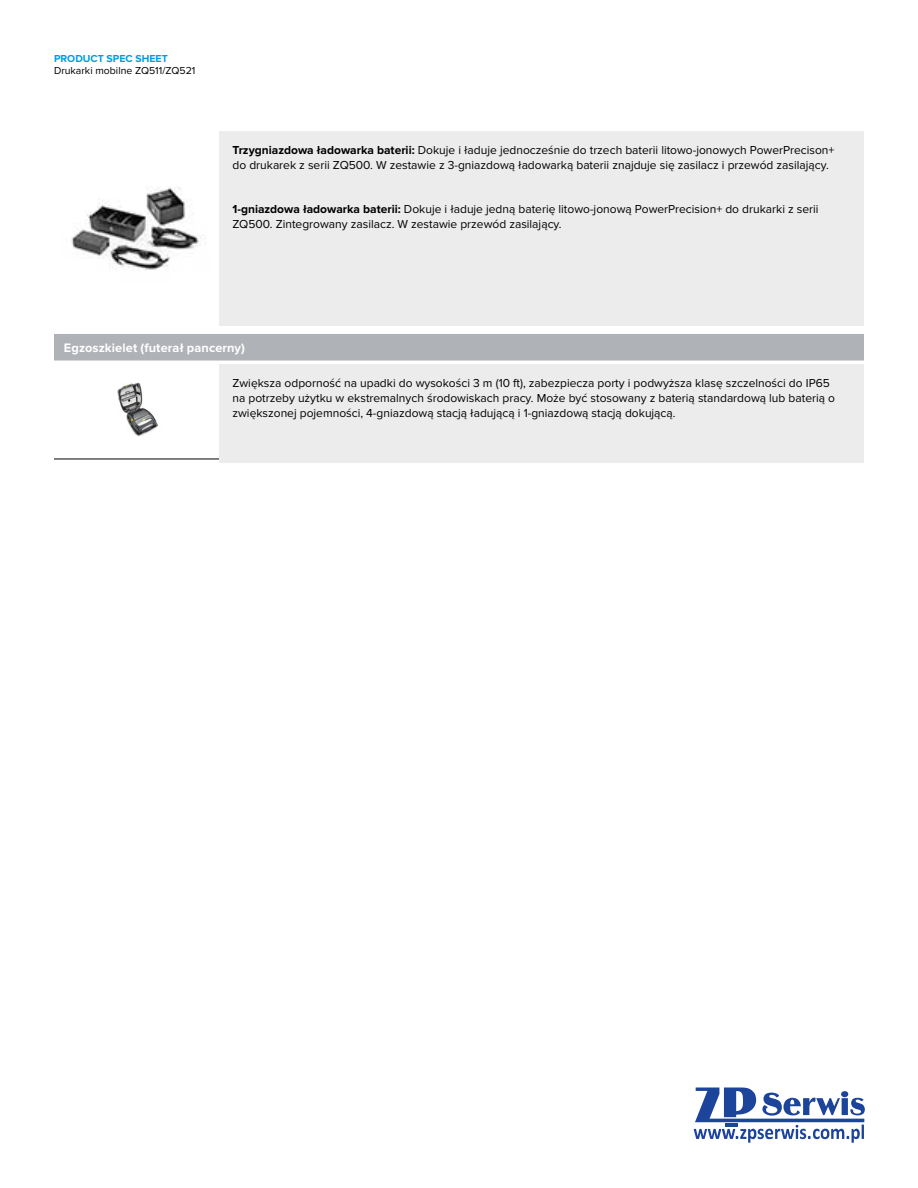
<style>
.page{position:relative;width:918px;height:1188px;background:#fff}
.page>*{position:absolute;margin:0;border:0;box-sizing:border-box;transform-origin:0 0}
.t1{font:700 12.75px "Proxima Nova";letter-spacing:.01em;color:#fff}
.t2{font:12px/15px "Proxima Nova";color:#000}
.t3{font:10.5px "Proxima Nova";color:#000}
.t4{font:700 10.5px "Proxima Nova";color:#009edb}
.s1{font-weight:700}
</style>
<div class="page">
<hr style="left:54px;top:459px;width:810px;height:1px;background:#000">
<div style="left:219px;top:131px;width:645px;height:195px;background:#ececed"></div>
<img style="left:71px;top:187px;width:135px;height:83px">
<div style="left:54px;top:332px;width:810px;height:30px;background:#afb2b6"></div>
<hr style="left:54px;top:331px;width:810px;height:3px;background:#fff">
<hr style="left:54px;top:361px;width:810px;height:3px;background:#fff">
<div style="left:219px;top:364px;width:645px;height:99px;background:#ececed"></div>
<img style="left:117px;top:383px;width:41px;height:53px">
<svg style="left:694px;top:1088px;width:171px;height:55px"></svg>
<p class="t4" style="left:54px;top:52px;width:115px">PRODUCT SPEC SHEET</p>
<p class="t3" style="left:54px;top:64px;width:143px">Drukarki mobilne ZQ511/ZQ521</p>
<p class="t2" style="left:232px;top:143px;width:604px"><span class="s1">Trzygniazdowa ładowarka baterii:</span> Dokuje i ładuje jednocześnie do trzech baterii litowo-jonowych PowerPrecison+ do drukarek z serii ZQ500. W zestawie z 3-gniazdową ładowarką baterii znajduje się zasilacz i przewód zasilający.</p>
<p class="t2" style="left:232px;top:202px;width:588px"><span class="s1">1-gniazdowa ładowarka baterii:</span> Dokuje i ładuje jedną baterię litowo-jonową PowerPrecision+ do drukarki z serii<br>ZQ500. Zintegrowany zasilacz. W zestawie przewód zasilający.</p>
<p class="t1" style="left:64px;top:341px;width:183px">Egzoszkielet (futerał pancerny)</p>
<p class="t2" style="left:232px;top:375px;width:604px">Zwiększa odporność na upadki do wysokości 3 m (10 ft), zabezpiecza porty i podwyższa klasę szczelności do IP65 na potrzeby użytku w ekstremalnych środowiskach pracy. Może być stosowany z baterią standardową lub baterią o zwiększonej pojemności, 4-gniazdową stacją ładującą i 1-gniazdową stacją dokującą.</p>
</div>
